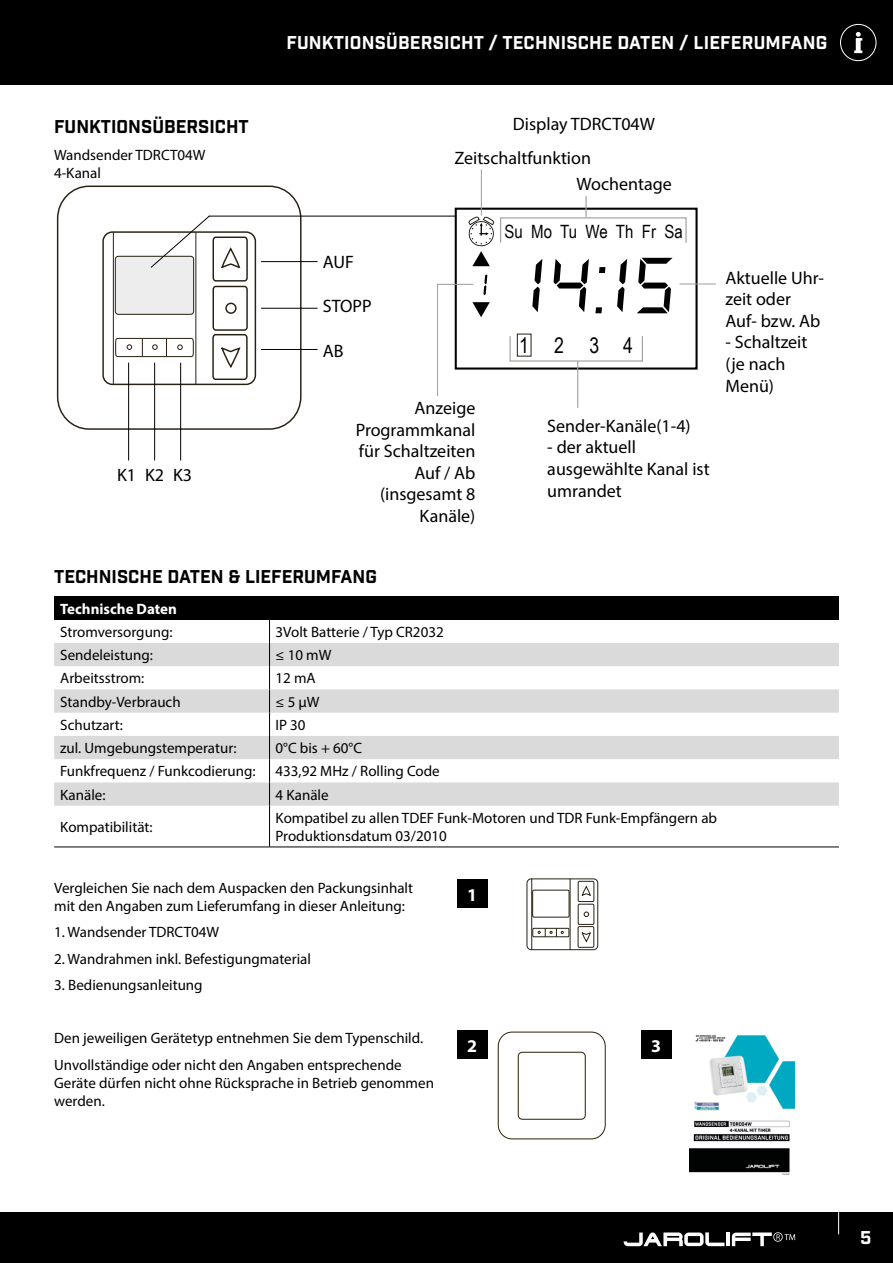
<style>
.page{position:relative;width:893px;height:1263px;background:#fff}
.page>*{position:absolute;margin:0;border:0;box-sizing:border-box;transform-origin:0 0}
.t1{font:21.6px "Arial Narrow";color:#020203}
.t2{font:18.3px "Arial Narrow";color:#020203}
.Myriad_Pro_Light_7_p{font:18px/21.6px "Myriad Pro";color:#000}
.Industry_Inc_12_pt_w{font:18px "Industry Inc Base";letter-spacing:.01em;color:#fff}
.t3{font:18px "Industry Inc Base";color:#000}
.Myriad_Pro_Bold_16pt{font:700 18px "Myriad Pro";color:#fff}
.Myriad_Pro_Light_7_p-2{font:15px/18px "Myriad Pro";color:#000}
.Myriad_Pro_Light_7_p-3{font:700 15px "Myriad Pro";color:#fff}
</style>
<div class="page">
<div style="left:0;top:1212px;width:893px;height:51px;background:#000"></div>
<div style="left:0;top:0;width:893px;height:85px;background:#000"></div>
<svg style="left:838px;top:1212px;width:1px;height:22px"></svg>
<svg style="left:854px;top:32px;width:8px;height:21px"></svg>
<div style="left:840px;top:24px;width:36px;height:37px;border:1px solid #fff;border-radius:50%"></div>
<svg style="left:624px;top:1232px;width:100px;height:14px"></svg>
<hr style="left:726px;top:1232px;width:4px;height:14px;background:#fff">
<svg style="left:732px;top:1232px;width:63px;height:14px"></svg>
<div style="left:57px;top:186px;width:245px;height:244px;border:1px solid #282113;border-radius:32px"></div>
<div style="left:102px;top:231px;width:154px;height:154px;border:1px solid #282113;border-radius:9px"></div>
<hr style="left:113px;top:232px;width:1px;height:152px;background:#282113">
<hr style="left:196px;top:232px;width:1px;height:152px;background:#282113">
<div style="left:517px;top:334px;width:14px;height:22px;border:1px solid #282113"></div>
<div style="left:455px;top:208px;width:243px;height:162px;border:2px solid #020203"></div>
<div style="left:509px;top:336px;width:134px;height:26px;border:1px solid #a1a0a3"></div>
<hr style="left:577px;top:361px;width:1px;height:47px;background:#a1a0a3">
<svg style="left:532px;top:259px;width:10px;height:53px"></svg>
<svg style="left:554px;top:259px;width:35px;height:53px"></svg>
<svg style="left:595px;top:267px;width:10px;height:46px"></svg>
<svg style="left:617px;top:259px;width:10px;height:53px"></svg>
<svg style="left:637px;top:258px;width:36px;height:55px"></svg>
<svg style="left:483px;top:274px;width:4px;height:21px"></svg>
<svg style="left:469px;top:216px;width:25px;height:50px"></svg>
<div style="left:500px;top:217px;width:187px;height:26px;border:1px solid #a1a0a3"></div>
<hr style="left:585px;top:196px;width:2px;height:21px;background:#a1a0a3">
<svg style="left:472px;top:302px;width:18px;height:15px"></svg>
<hr style="left:261px;top:261px;width:57px;height:1px;background:#000">
<hr style="left:679px;top:284px;width:37px;height:1px;background:#9d9d9c">
<hr style="left:261px;top:308px;width:57px;height:1px;background:#000">
<hr style="left:261px;top:349px;width:57px;height:1px;background:#000">
<hr style="left:128px;top:363px;width:1px;height:97px;background:#000">
<hr style="left:154px;top:363px;width:1px;height:97px;background:#000">
<hr style="left:180px;top:363px;width:1px;height:97px;background:#000">
<div style="left:54px;top:596px;width:785px;height:24px;background:#000"></div>
<svg style="left:54px;top:643px;width:785px;height:163px;fill:#dadada"></svg>
<svg style="left:269px;top:620px;width:1px;height:186px"></svg>
<hr style="left:269px;top:806px;width:1px;height:40px;background:#000">
<hr style="left:54px;top:846px;width:216px;height:1px;background:#000">
<hr style="left:270px;top:846px;width:569px;height:1px;background:#000">
<div style="left:498px;top:1032px;width:108px;height:107px;border:1px solid #2b2004;border-radius:14px"></div>
<div style="left:518px;top:1052px;width:68px;height:67px;border:1px solid #2b2004;border-radius:4px"></div>
<img style="left:689px;top:1035px;width:105px;height:140px">
<svg style="left:582px;top:886px;width:9px;height:10px"></svg>
<svg style="left:582px;top:932px;width:9px;height:10px"></svg>
<div style="left:527px;top:879px;width:71px;height:71px;border:1px solid #282113;border-radius:4px"></div>
<div style="left:532px;top:890px;width:37px;height:27px;border:1px solid #282113"></div>
<div style="left:578px;top:904px;width:16px;height:20px;border:1px solid #282113"></div>
<div style="left:578px;top:926px;width:16px;height:21px;border:1px solid #282113"></div>
<svg style="left:532px;top:928px;width:37px;height:9px"></svg>
<svg style="left:584px;top:912px;width:5px;height:5px"></svg>
<div style="left:578px;top:881px;width:16px;height:21px;border:1px solid #282113"></div>
<hr style="left:531px;top:879px;width:1px;height:71px;background:#282113">
<hr style="left:570px;top:879px;width:1px;height:71px;background:#282113">
<div style="left:457px;top:879px;width:30px;height:29px;background:#000"></div>
<div style="left:457px;top:1030px;width:30px;height:28px;background:#000"></div>
<div style="left:641px;top:1030px;width:30px;height:28px;background:#000"></div>
<svg style="left:114px;top:215px;width:135px;height:166px"></svg>
<hr style="left:209px;top:216px;width:247px;height:1px;background:#000">
<hr style="left:481px;top:169px;width:1px;height:46px;background:#9d9d9c">
<hr style="left:437px;top:284px;width:1px;height:112px;background:#9d9d9c">
<hr style="left:437px;top:284px;width:36px;height:1px;background:#9d9d9c">
<p class="t3" style="left:54px;top:115px;width:196px">FUNKTIONSÜBERSICHT</p>
<p class="Myriad_Pro_Light_7_p-2" style="left:54px;top:146px;width:153px">Wandsender TDRCT04W</p>
<p class="Myriad_Pro_Light_7_p-2" style="left:54px;top:164px;width:48px">4-Kanal</p>
<p class="Myriad_Pro_Light_7_p" style="left:117px;top:463px;width:20px">K1</p>
<p class="Myriad_Pro_Light_7_p" style="left:145px;top:463px;width:20px">K2</p>
<p class="Myriad_Pro_Light_7_p" style="left:173px;top:463px;width:20px">K3</p>
<p class="Industry_Inc_12_pt_w" style="left:286px;top:32px;width:542px">FUNKTIONSÜBERSICHT / TECHNISCHE DATEN / LIEFERUMFANG</p>
<p class="Myriad_Pro_Light_7_p" style="left:513px;top:113px;width:144px">Display TDRCT04W</p>
<p class="Myriad_Pro_Light_7_p" style="left:454px;top:147px;width:138px">Zeitschaltfunktion</p>
<p class="Myriad_Pro_Light_7_p" style="left:577px;top:172px;width:97px">Wochentage</p>
<p class="Myriad_Pro_Light_7_p" style="left:323px;top:251px;width:32px">AUF</p>
<p class="Myriad_Pro_Light_7_p" style="left:323px;top:295px;width:50px">STOPP</p>
<p class="Myriad_Pro_Light_7_p" style="left:323px;top:339px;width:22px">AB</p>
<p class="Myriad_Pro_Light_7_p" style="left:415px;top:397px;width:62px">Anzeige</p>
<p class="Myriad_Pro_Light_7_p" style="left:356px;top:418px;width:121px">Programmkanal</p>
<p class="Myriad_Pro_Light_7_p" style="left:359px;top:440px;width:118px;text-align:right">für Schaltzeiten<br>Auf / Ab</p>
<p class="Myriad_Pro_Light_7_p" style="left:380px;top:483px;width:97px;text-align:right">(insgesamt 8<br>Kanäle)</p>
<p class="t2" style="left:505px;top:218px;width:180px">Su Mo Tu We Th Fr Sa</p>
<p class="t1" style="left:519px;top:330px;width:115px">1234</p>
<p class="Myriad_Pro_Light_7_p" style="left:547px;top:415px;width:145px">Sender-Kanäle(1-4)</p>
<p class="Myriad_Pro_Light_7_p" style="left:547px;top:436px;width:90px">- der aktuell</p>
<p class="Myriad_Pro_Light_7_p" style="left:547px;top:458px;width:164px">ausgewählte Kanal ist</p>
<p class="Myriad_Pro_Light_7_p" style="left:547px;top:479px;width:76px">umrandet</p>
<p class="Myriad_Pro_Light_7_p" style="left:725px;top:266px;width:100px">Aktuelle Uhr&shy;zeit oder</p>
<p class="Myriad_Pro_Light_7_p" style="left:725px;top:310px;width:96px">Auf- bzw. Ab</p>
<p class="Myriad_Pro_Light_7_p" style="left:725px;top:331px;width:84px">- Schaltzeit</p>
<p class="Myriad_Pro_Light_7_p" style="left:725px;top:353px;width:62px">(je nach<br>Menü)</p>
<p class="t3" style="left:54px;top:566px;width:324px">TECHNISCHE DATEN &amp; LIEFERUMFANG</p>
<p class="Myriad_Pro_Light_7_p-3" style="left:60px;top:599px;width:118px">Technische Daten</p>
<p class="Myriad_Pro_Light_7_p-2" style="left:60px;top:623px;width:114px">Stromversorgung:</p>
<p class="Myriad_Pro_Light_7_p-2" style="left:276px;top:623px;width:170px">3Volt Batterie / Typ CR2032</p>
<p class="Myriad_Pro_Light_7_p-2" style="left:60px;top:646px;width:94px">Sendeleistung:</p>
<p class="Myriad_Pro_Light_7_p-2" style="left:276px;top:646px;width:57px">≤ 10 mW</p>
<p class="Myriad_Pro_Light_7_p-2" style="left:60px;top:669px;width:86px">Arbeitsstrom:</p>
<p class="Myriad_Pro_Light_7_p-2" style="left:276px;top:669px;width:42px">12 mA</p>
<p class="Myriad_Pro_Light_7_p-2" style="left:60px;top:692px;width:122px">Standby-Verbrauch</p>
<p class="Myriad_Pro_Light_7_p-2" style="left:276px;top:692px;width:45px">≤ 5 μW</p>
<p class="Myriad_Pro_Light_7_p-2" style="left:60px;top:716px;width:64px">Schutzart:</p>
<p class="Myriad_Pro_Light_7_p-2" style="left:276px;top:716px;width:32px">IP 30</p>
<p class="Myriad_Pro_Light_7_p-2" style="left:60px;top:739px;width:178px">zul. Umgebungstemperatur:</p>
<p class="Myriad_Pro_Light_7_p-2" style="left:276px;top:739px;width:88px">0°C bis + 60°C</p>
<p class="Myriad_Pro_Light_7_p-2" style="left:60px;top:762px;width:197px">Funkfrequenz / Funkcodierung:</p>
<p class="Myriad_Pro_Light_7_p-2" style="left:276px;top:762px;width:166px">433,92 MHz / Rolling Code</p>
<p class="Myriad_Pro_Light_7_p-2" style="left:60px;top:785px;width:47px">Kanäle:</p>
<p class="Myriad_Pro_Light_7_p-2" style="left:276px;top:785px;width:55px">4 Kanäle</p>
<p class="Myriad_Pro_Light_7_p-2" style="left:60px;top:818px;width:94px">Kompatibilität:</p>
<p class="Myriad_Pro_Light_7_p-2" style="left:276px;top:809px;width:443px">Kompatibel zu allen TDEF Funk-Motoren und TDR Funk-Empfängern ab<br>Produktionsdatum 03/2010</p>
<p class="Myriad_Pro_Light_7_p-2" style="left:54px;top:878px;width:360px">Vergleichen Sie nach dem Auspacken den Packungsinhalt mit den Angaben zum Lieferumfang in dieser Anleitung:</p>
<p class="Myriad_Pro_Light_7_p-2" style="left:54px;top:923px;width:167px">1. Wandsender TDRCT04W</p>
<p class="Myriad_Pro_Light_7_p-2" style="left:54px;top:949px;width:258px">2. Wandrahmen inkl. Befestigungmaterial</p>
<p class="Myriad_Pro_Light_7_p-2" style="left:54px;top:976px;width:150px">3. Bedienungsanleitung</p>
<p class="Myriad_Pro_Light_7_p-2" style="left:54px;top:1029px;width:370px">Den jeweiligen Gerätetyp entnehmen Sie dem Typenschild.</p>
<p class="Myriad_Pro_Light_7_p-2" style="left:54px;top:1055px;width:381px">Unvollständige oder nicht den Angaben entsprechende<br>Geräte dürfen nicht ohne Rücksprache in Betrieb genommen werden.</p>
<p class="Myriad_Pro_Bold_16pt" style="left:467px;top:883px;width:11px">1</p>
<p class="Myriad_Pro_Bold_16pt" style="left:467px;top:1034px;width:11px">2</p>
<p class="Myriad_Pro_Bold_16pt" style="left:651px;top:1034px;width:11px">3</p>
<p class="Industry_Inc_12_pt_w" style="left:860px;top:1227px;width:13px">5</p>
</div>
